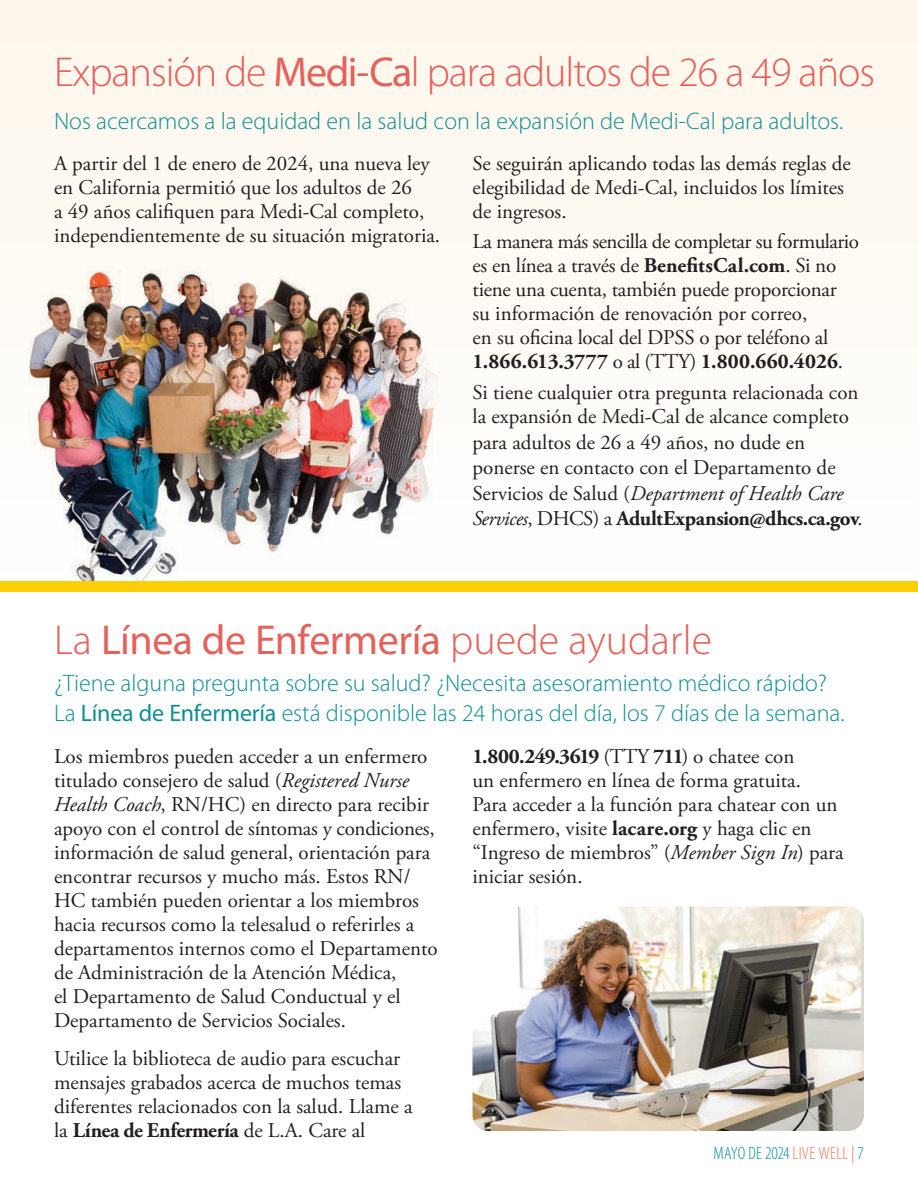
<style>
.page{position:relative;width:918px;height:1188px;background:#fff}
.page>*{position:absolute;margin:0;border:0;box-sizing:border-box;transform-origin:0 0}
.t1{font:300 42px "Myriad Pro";letter-spacing:-.025em;color:#e66159}
.t2{font:42px "Myriad Pro";letter-spacing:-.01em;color:#e66159}
.t3{font:300 24px/30px "Myriad Pro";color:#0f8f93}
.t4{font:21px/24px "Adobe Garamond Pro";color:#231f20}
.t5{font:300 condensed 18px "Myriad Pro";letter-spacing:.015em;color:#0f8f93}
.s1{font-weight:400}
.s2{font-weight:700}
.s3{font-style:italic}
.s4{font-weight:300}
.s5{color:#f3765e}
</style>
<div class="page">
<div style="left:0;top:0;width:918px;height:589px;background:#fefaf3"></div>
<img style="left:19px;top:271px;width:440px;height:311px">
<div style="left:0;top:582px;width:918px;height:10px;background:#fece08"></div>
<img style="left:472px;top:906px;width:392px;height:225px">
<h2 class="t1" style="left:54px;top:48px;width:823px">Expansión de <span class="s1">Medi-Ca</span>l para adultos de 26 a 49 años</h2>
<p class="t3" style="left:54px;top:106px;width:791px">Nos acercamos a la equidad en la salud con la expansión de Medi-Cal para adultos.</p>
<p class="t4" style="left:54px;top:152px;width:388px">A partir del 1 de enero de 2024, una nueva ley en California permitió que los adultos de 26<br>a 49 años califiquen para Medi-Cal completo, independientemente de su situación migratoria.</p>
<p class="t4" style="left:473px;top:152px;width:380px">Se seguirán aplicando todas las demás reglas de elegibilidad de Medi-Cal, incluidos los límites de ingresos.</p>
<p class="t4" style="left:473px;top:231px;width:388px">La manera más sencilla de completar su formulario es en línea a través de <span class="s2">BenefitsCal.com</span>. Si no tiene una cuenta, también puede proporcionar su información de renovación por correo,<br>en su oficina local del DPSS o por teléfono al <span class="s2">1.866.613.3777</span> o al (TTY) <span class="s2">1.800.660.4026</span>.</p>
<p class="t4" style="left:473px;top:381px;width:392px;line-height:25.2px">Si tiene cualquier otra pregunta relacionada con la expansión de Medi-Cal de alcance completo para adultos de 26 a 49 años, no dude en ponerse en contacto con el Departamento de Servicios de Salud (<span class="s3">Department of Health Care Services</span>, DHCS) a <span class="s2">AdultExpansion@dhcs.ca.gov</span>.</p>
<h2 class="t2" style="left:54px;top:614px;width:660px"><span class="s4">La</span> Línea de Enfermería <span class="s4">puede ayudarle</span></h2>
<p class="t3" style="left:54px;top:668px;width:792px">¿Tiene alguna pregunta sobre su salud? ¿Necesita asesoramiento médico rápido?<br>La <span class="s1">Línea de Enfermería</span> está disponible las 24 horas del día, los 7 días de la semana.</p>
<p class="t4" style="left:54px;top:745px;width:385px">Los miembros pueden acceder a un enfermero titulado consejero de salud (<span class="s3">Registered Nurse Health Coach</span>, RN/HC) en directo para recibir apoyo con el control de síntomas y condiciones, información de salud general, orientación para encontrar recursos y mucho más. Estos RN/ HC también pueden orientar a los miembros hacia recursos como la telesalud o referirles a departamentos internos como el Departamento de Administración de la Atención Médica,<br>el Departamento de Salud Conductual y el Departamento de Servicios Sociales.</p>
<p class="t4" style="left:54px;top:1047px;width:360px">Utilice la biblioteca de audio para escuchar mensajes grabados acerca de muchos temas diferentes relacionados con la salud. Llame a la <span class="s2">Línea de Enfermería</span> de L.A. Care al</p>
<p class="t4" style="left:473px;top:745px;width:373px"><span class="s2">1.800.249.3619</span> (TTY <span class="s2">711</span>) o chatee con<br>un enfermero en línea de forma gratuita.<br>Para acceder a la función para chatear con un enfermero, visite <span class="s2">lacare.org</span> y haga clic en “Ingreso de miembros” (<span class="s3">Member Sign In</span>) para iniciar sesión.</p>
<p class="t5" style="left:713px;top:1144px;width:152px">MAYO DE 2024 <span class="s5">LIVE WELL |</span>7</p>
</div>
